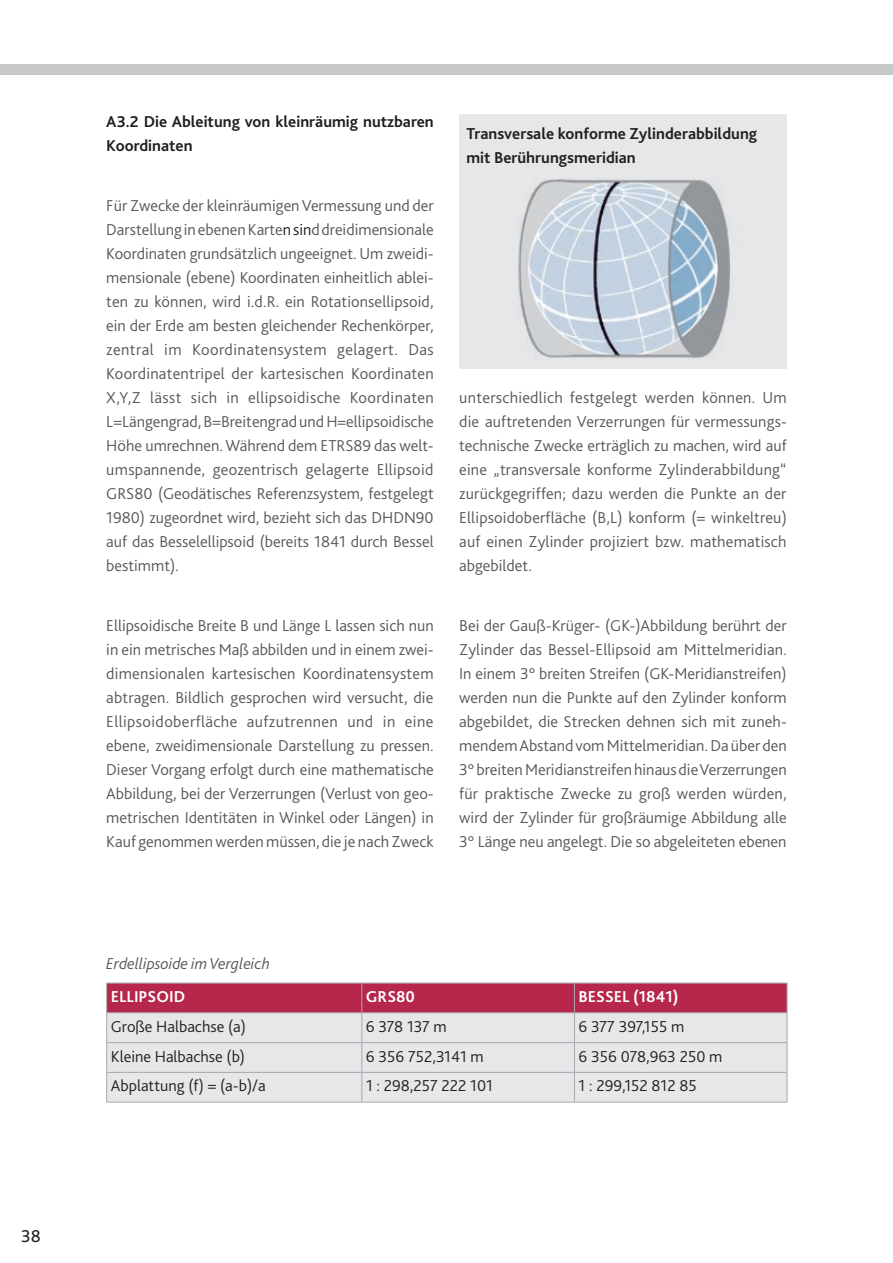
<style>
.page{position:relative;width:893px;height:1263px;background:#fff}
.page>*{position:absolute;margin:0;border:0;box-sizing:border-box;transform-origin:0 0}
.t1{font:18px "Bliss 2";color:#231f20}
.t2{font:300 16.5px/24px "Bliss 2";color:#57585a;text-align:justify}
.t3{font:300 16.5px "Bliss 2";color:#231f20}
.t4{font:700 16.5px/24px "Bliss 2";color:#231f20}
.t5{font:700 16.5px "Bliss 2";color:#fff}
.t6{font:italic 300 16.5px "Bliss 2";color:#57585a}
.s1{color:#231f20}
</style>
<div class="page">
<div style="left:459px;top:115px;width:328px;height:254px;background:#e6e7e9"></div>
<img style="left:518px;top:178px;width:213px;height:182px">
<div style="left:0;top:64px;width:893px;height:10px;background:#c7c8ca"></div>
<svg style="left:106px;top:983px;width:682px;height:119px;background:#d8b6c0"></svg>
<hr style="left:106px;top:1102px;width:256px;height:1px;background:#a8a9ad">
<hr style="left:362px;top:1102px;width:212px;height:1px;background:#a8a9ad">
<hr style="left:574px;top:1102px;width:213px;height:1px;background:#a8a9ad">
<p class="t1" style="left:21px;top:1224px;width:21px">38</p>
<p class="t4" style="left:106px;top:109px;width:329px">A3.2 Die Ableitung von kleinräumig nutzbaren koordinaten</p>
<p class="t2" style="left:106px;top:193px;width:329px">Für Zwecke der kleinräumigen Vermessung und der Darstellung in ebenen Karte<span class="s1">n sin</span>d dreidimensionale Koordinaten grundsätzlich ungeeignet. um zweidi&shy;mensionale (ebene) Koordinaten einheitlich ablei&shy;ten zu können, wird i.d.r. ein rotationsellipsoid, ein der erde am besten gleichender rechenkörper, zentral im Koordinatensystem gelagert. Das Koordinatentripel der kartesischen Koordinaten X,Y,Z lässt sich in ellipsoidische Koordinaten L=Längengrad, b=breitengrad und H=ellipsoidische Höhe umrechnen. Während dem eTrs89 das welt&shy;umspannende, geozentrisch gelagerte ellipsoid Grs80 (Geodätisches referenzsystem, festgelegt 1980) zugeordnet wird, bezieht sich das DHDn90 auf das besselellipsoid (bereits 1841 durch bessel bestimmt).</p>
<p class="t2" style="left:106px;top:613px;width:329px">ellipsoidische breite b und Länge L lassen sich nun in ein metrisches maß abbilden und in einem zwei&shy;dimensionalen kartesischen Koordinatensystem abtragen. bildlich gesprochen wird versucht, die ellipsoidoberfläche aufzutrennen und in eine ebene, zweidimensionale Darstellung zu pressen.<br>Dieser Vorgang erfolgt durch eine mathematische Abbildung, bei der Verzerrungen (Verlust von geo&shy;metrischen Identitäten in Winkel oder Längen) in Kauf genommen werden müssen, die je nach Zweck</p>
<p class="t4" style="left:466px;top:121px;width:292px">transversale konforme Zylinderabbildung mit Berührungsmeridian</p>
<p class="t2" style="left:459px;top:385px;width:329px">unterschiedlich festgelegt werden können. um die auftretenden Verzerrungen für vermessungs&shy;technische Zwecke erträglich zu machen, wird auf eine „transversale konforme Zylinderabbildung“ zurückgegriffen; dazu werden die punkte an der ellipsoidoberfläche (b,L) konform (= winkeltreu) auf einen Zylinder projiziert bzw. mathematisch abgebildet.</p>
<p class="t2" style="left:459px;top:613px;width:329px">bei der Gauß-Krüger- (GK-)Abbildung berührt der Zylinder das bessel-ellipsoid am mittelmeridian.<br>In einem 3° breiten streifen (GK-meridianstreifen) werden nun die punkte auf den Zylinder konform abgebildet, die strecken dehnen sich mit zuneh&shy;mendem Abstand vom mittelmeridian. Da über den 3° breiten meridianstreifen hinaus die Verzerrungen für praktische Zwecke zu groß werden würden, wird der Zylinder für großräumige Abbildung alle 3° Länge neu angelegt. Die so abgeleiteten ebenen</p>
<p class="t6" style="left:106px;top:953px;width:165px">Erdellipsoide im Vergleich</p>
<p class="t5" style="left:111px;top:986px;width:76px">ELLIPSOID</p>
<p class="t5" style="left:366px;top:986px;width:51px">GRS80</p>
<p class="t5" style="left:579px;top:986px;width:101px">BESSEL (1841)</p>
<p class="t3" style="left:111px;top:1016px;width:137px">Große Halbachse (a)</p>
<p class="t3" style="left:366px;top:1016px;width:82px">6 378 137 m</p>
<p class="t3" style="left:579px;top:1016px;width:107px">6 377 397,155 m</p>
<p class="t3" style="left:111px;top:1046px;width:136px">Kleine Halbachse (b)</p>
<p class="t3" style="left:366px;top:1046px;width:119px">6 356 752,3141 m</p>
<p class="t3" style="left:579px;top:1046px;width:145px">6 356 078,963 250 m</p>
<p class="t3" style="left:111px;top:1076px;width:156px">Abplattung (f) = (a-b)/a</p>
<p class="t3" style="left:366px;top:1076px;width:128px">1 : 298,257 222 101</p>
<p class="t3" style="left:579px;top:1076px;width:120px">1 : 299,152 812 85</p>
</div>
